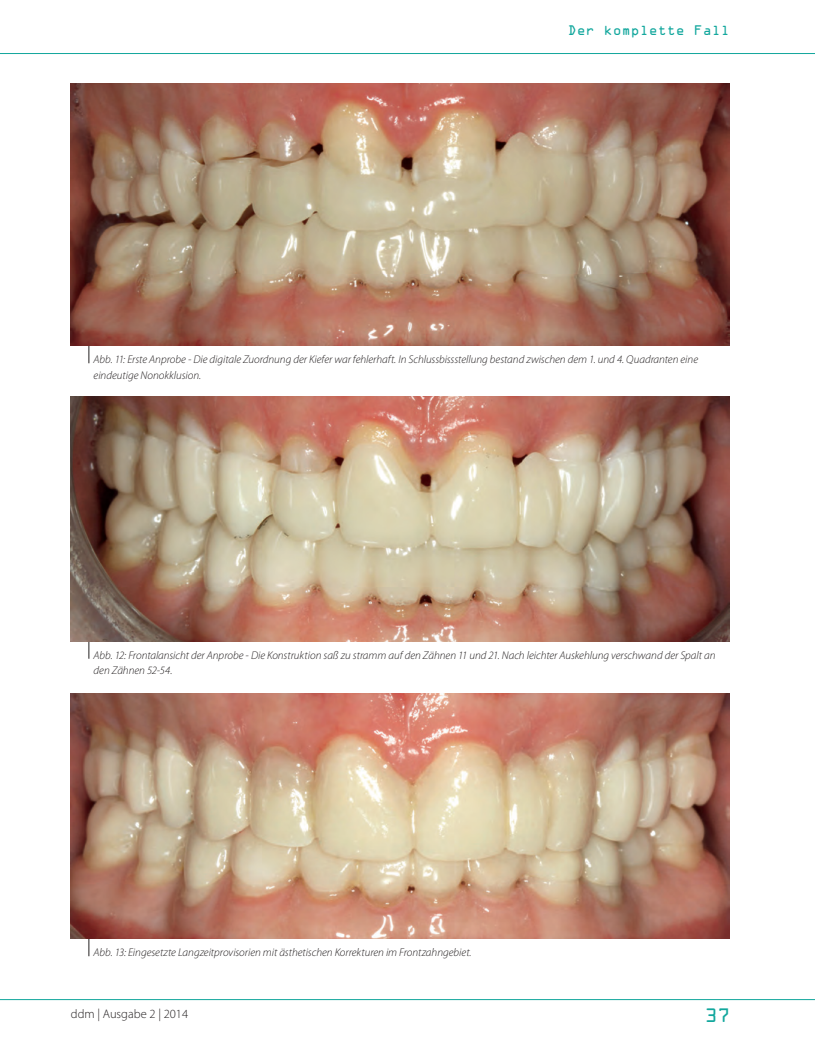
<style>
.page{position:relative;width:815px;height:1063px;background:#fff}
.page>*{position:absolute;margin:0;border:0;box-sizing:border-box;transform-origin:0 0}
.t1{font:17.5px "OCRA Std";color:#12a79d}
.t2{font:300 12.5px "Myriad Pro";color:#231f20}
.t3{font:12.5px "OCRA Std";color:#12a79d}
.t4{font:italic 300 11.25px/15.6px "Myriad Pro";color:#231f20}
</style>
<div class="page">
<hr style="left:0;top:999px;width:815px;height:1px;background:#12a79d">
<hr style="left:0;top:53px;width:815px;height:1px;background:#12a79d">
<svg style="left:89px;top:346px;width:1px;height:17px"></svg>
<svg style="left:89px;top:641px;width:1px;height:18px"></svg>
<svg style="left:89px;top:939px;width:1px;height:17px"></svg>
<img style="left:71px;top:83px;width:659px;height:263px">
<img style="left:71px;top:396px;width:659px;height:245px">
<img style="left:71px;top:694px;width:659px;height:245px">
<p class="t3" style="left:568px;top:23px;width:164px">Der komplette Fall</p>
<p class="t4" style="left:94px;top:351px;width:606px">Abb. 11: Erste Anprobe - Die digitale Zuordnung der Kiefer war fehlerhaft. In Schlussbissstellung bestand zwischen dem 1. und 4. Quadranten eine eindeutige Nonokklusion.</p>
<p class="t4" style="left:94px;top:647px;width:623px">Abb. 12: Frontalansicht der Anprobe - Die Konstruktion saß zu stramm auf den Zähnen 11 und 21. Nach leichter Auskehlung verschwand der Spalt an den Zähnen 52-54.</p>
<p class="t4" style="left:94px;top:944px;width:379px">Abb. 13: Eingesetzte Langzeitprovisorien mit ästhetischen Korrekturen im Frontzahngebiet.</p>
<p class="t2" style="left:71px;top:1006px;width:119px">ddm | Ausgabe 2 | 2014</p>
<h1 class="t1" style="left:705px;top:1006px;width:27px">37</h1>
</div>
